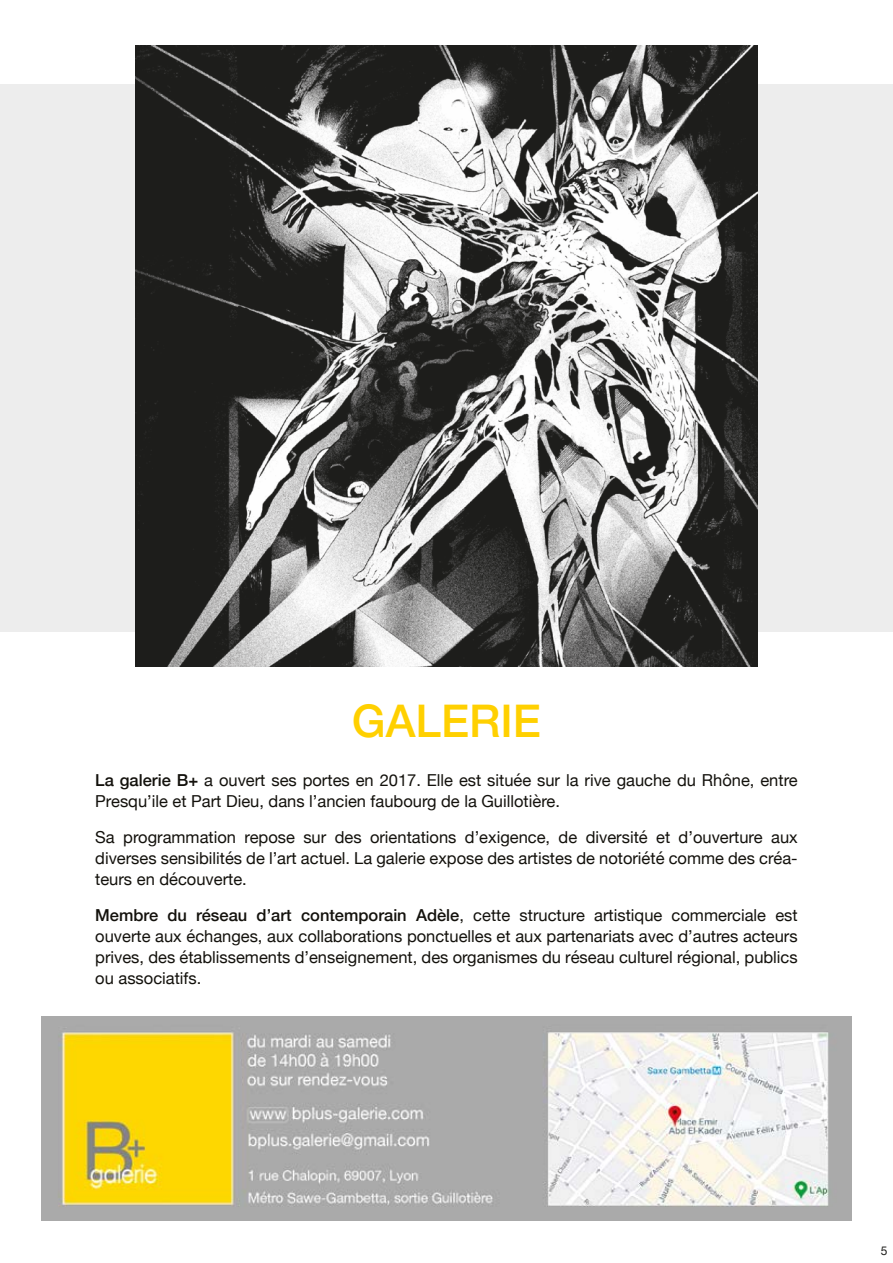
<style>
.page{position:relative;width:893px;height:1263px;background:#fff}
.page>*{position:absolute;margin:0;border:0;box-sizing:border-box;transform-origin:0 0}
.t1{font:500 45px "Helvetica Neue";color:#ffd000}
.t2{font:16.5px/21px "Helvetica Neue";color:#13110c;text-align:justify}
.t3{font:12px "Helvetica Neue";color:#1d1d1b}
.s1{font-weight:500}
</style>
<div class="page">
<div style="left:0;top:84px;width:893px;height:547px;background:#ededed"></div>
<img style="left:42px;top:1017px;width:809px;height:203px">
<img style="left:136px;top:46px;width:621px;height:621px">
<h1 class="t1" style="left:352px;top:685px;width:191px">GALERIE</h1>
<p class="t2" style="left:95px;top:771px;width:704px"><span class="s1">La galerie B+</span> a ouvert ses portes en 2017. Elle est située sur la rive gauche du Rhône, entre<br>Presqu’ile et Part Dieu, dans l’ancien faubourg de la Guillotière.</p>
<p class="t2" style="left:95px;top:828px;width:704px">Sa programmation repose sur des orientations d’exigence, de diversité et d’ouverture aux diverses sensibilités de l’art actuel. La galerie expose des artistes de notoriété comme des créa&shy;teurs en découverte.</p>
<p class="t2" style="left:95px;top:906px;width:704px"><span class="s1">Membre du réseau d’art contemporain Adèle</span>, cette structure artistique commerciale est ouverte aux échanges, aux collaborations ponctuelles et aux partenariats avec d’autres acteurs prives, des établissements d’enseignement, des organismes du réseau culturel régional, publics ou associatifs.</p>
<p class="t3" style="left:881px;top:1242px;width:8px">5</p>
</div>
